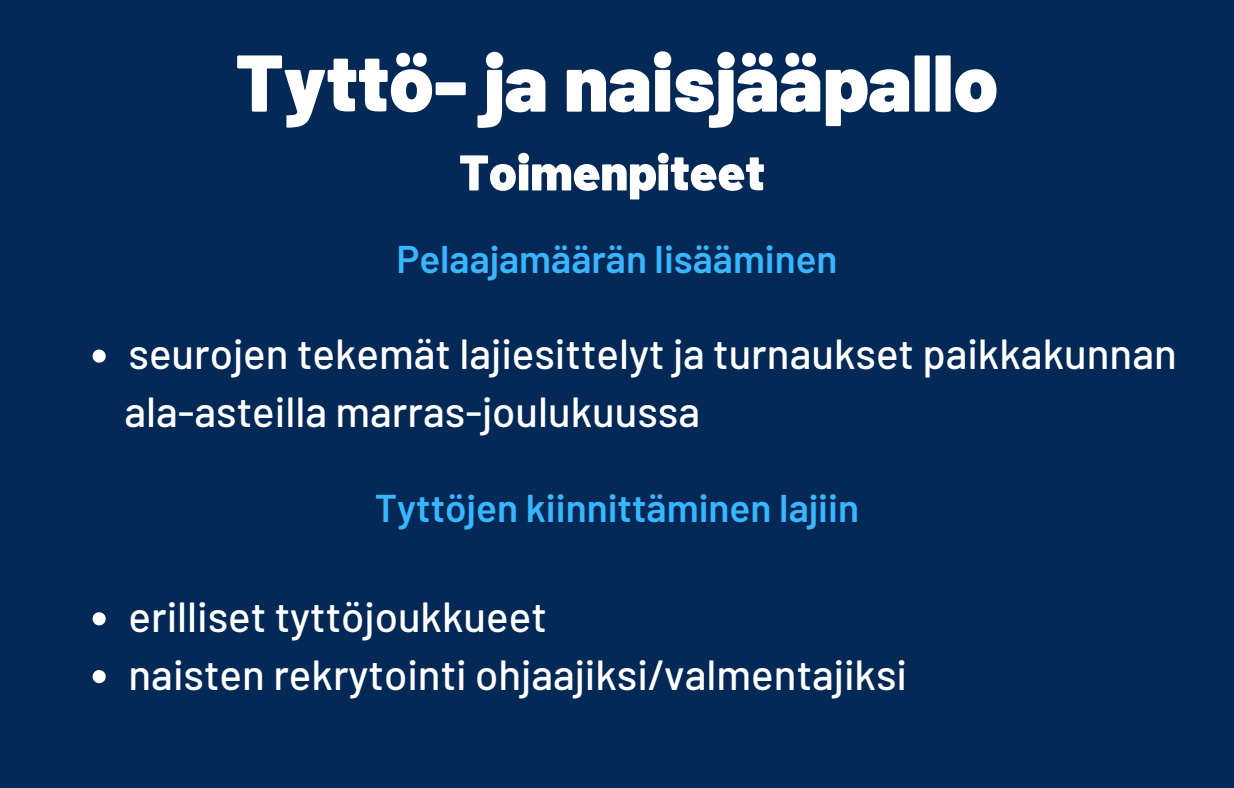
<style>
.page{position:relative;width:1234px;height:788px;background:#fff}
.page>*{position:absolute;margin:0;border:0;box-sizing:border-box;transform-origin:0 0}
.t1{font:900 80.33px "Barlow";color:#fff}
.t2{font:900 50.05px "Barlow";color:#fff}
.t3{font:500 42px "Barlow";color:#fff}
.t4{font:600 38.68px "Barlow";color:#38b6ff}
.t5{font:600 38.5px "Barlow";color:#38b6ff}
</style>
<div class="page">
<div style="left:0;top:0;width:1234px;height:787px;background:#042956"></div>
<svg style="left:93px;top:349px;width:13px;height:13px"></svg>
<svg style="left:93px;top:612px;width:13px;height:13px"></svg>
<svg style="left:93px;top:670px;width:13px;height:13px"></svg>
<p class="t1" style="left:236px;top:31px;width:764px">Tyttö- ja naisjääpallo</p>
<p class="t2" style="left:459px;top:140px;width:307px">Toimenpiteet</p>
<p class="t5" style="left:396px;top:235px;width:442px">Pelaajamäärän lisääminen</p>
<p class="t3" style="left:129px;top:327px;width:1050px">seurojen tekemät lajiesittelyt ja turnaukset paikkakunnan</p>
<p class="t3" style="left:124px;top:385px;width:577px">ala-asteilla marras-joulukuussa</p>
<p class="t4" style="left:375px;top:483px;width:486px">Tyttöjen kiinnittäminen lajiin</p>
<p class="t3" style="left:129px;top:590px;width:420px">erilliset tyttöjoukkueet</p>
<p class="t3" style="left:129px;top:647px;width:780px">naisten rekrytointi ohjaajiksi/valmentajiksi</p>
</div>
